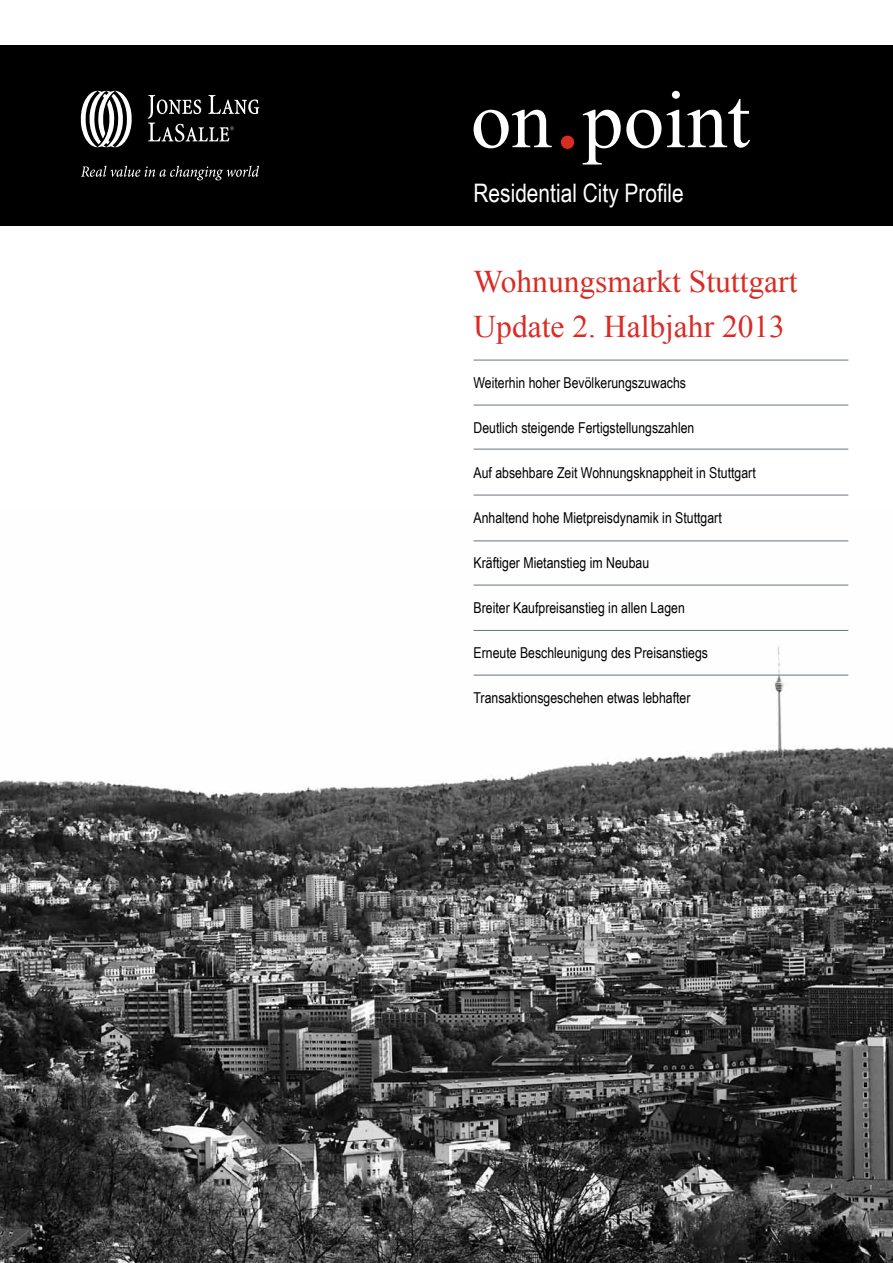
<style>
.page{position:relative;width:893px;height:1263px;background:#fff}
.page>*{position:absolute;margin:0;border:0;box-sizing:border-box;transform-origin:0 0}
.t1{font:31.5px/45px "Times New Roman";color:#d82c25}
.t2{font:25.5px "Arial Narrow";color:#fff}
.t3{font:15px "Arial Narrow";color:#000}
</style>
<div class="page">
<div style="left:0;top:45px;width:893px;height:180px;background:#000"></div>
<svg style="left:81px;top:91px;width:51px;height:57px"></svg>
<svg style="left:148px;top:95px;width:111px;height:47px"></svg>
<svg style="left:81px;top:166px;width:178px;height:14px"></svg>
<svg style="left:474px;top:110px;width:78px;height:38px"></svg>
<div style="left:561px;top:136px;width:13px;height:13px;background:#d82c25;border-radius:50%"></div>
<svg style="left:583px;top:91px;width:167px;height:74px"></svg>
<img style="left:0;top:540px;width:893px;height:723px">
<hr style="left:474px;top:495px;width:374px;height:1px;background:#69747a">
<hr style="left:474px;top:405px;width:374px;height:1px;background:#69747a">
<hr style="left:474px;top:360px;width:374px;height:1px;background:#69747a">
<hr style="left:474px;top:540px;width:374px;height:1px;background:#69747a">
<hr style="left:474px;top:585px;width:374px;height:1px;background:#69747a">
<hr style="left:474px;top:630px;width:374px;height:1px;background:#69747a">
<hr style="left:474px;top:675px;width:374px;height:1px;background:#69747a">
<hr style="left:474px;top:449px;width:374px;height:1px;background:#69747a">
<h2 class="t2" style="left:473px;top:174px;width:212px">Residential City Profile</h2>
<h1 class="t1" style="left:474px;top:259px;width:325px">Wohnungsmarkt Stuttgart<br>Update 2. Halbjahr 2013</h1>
<p class="t3" style="left:474px;top:372px;width:214px">Weiterhin hoher Bevölkerungszuwachs</p>
<p class="t3" style="left:474px;top:417px;width:222px">Deutlich steigende Fertigstellungszahlen</p>
<p class="t3" style="left:474px;top:462px;width:284px">Auf absehbare Zeit Wohnungsknappheit in Stuttgart</p>
<p class="t3" style="left:474px;top:507px;width:250px">Anhaltend hohe Mietpreisdynamik in Stuttgart</p>
<p class="t3" style="left:474px;top:552px;width:177px">Kräftiger Mietanstieg im Neubau</p>
<p class="t3" style="left:474px;top:597px;width:213px">Breiter Kaufpreisanstieg in allen Lagen</p>
<p class="t3" style="left:474px;top:642px;width:236px">Erneute Beschleunigung des Preisanstiegs</p>
<p class="t3" style="left:474px;top:687px;width:218px">Transaktionsgeschehen etwas lebhafter</p>
</div>
